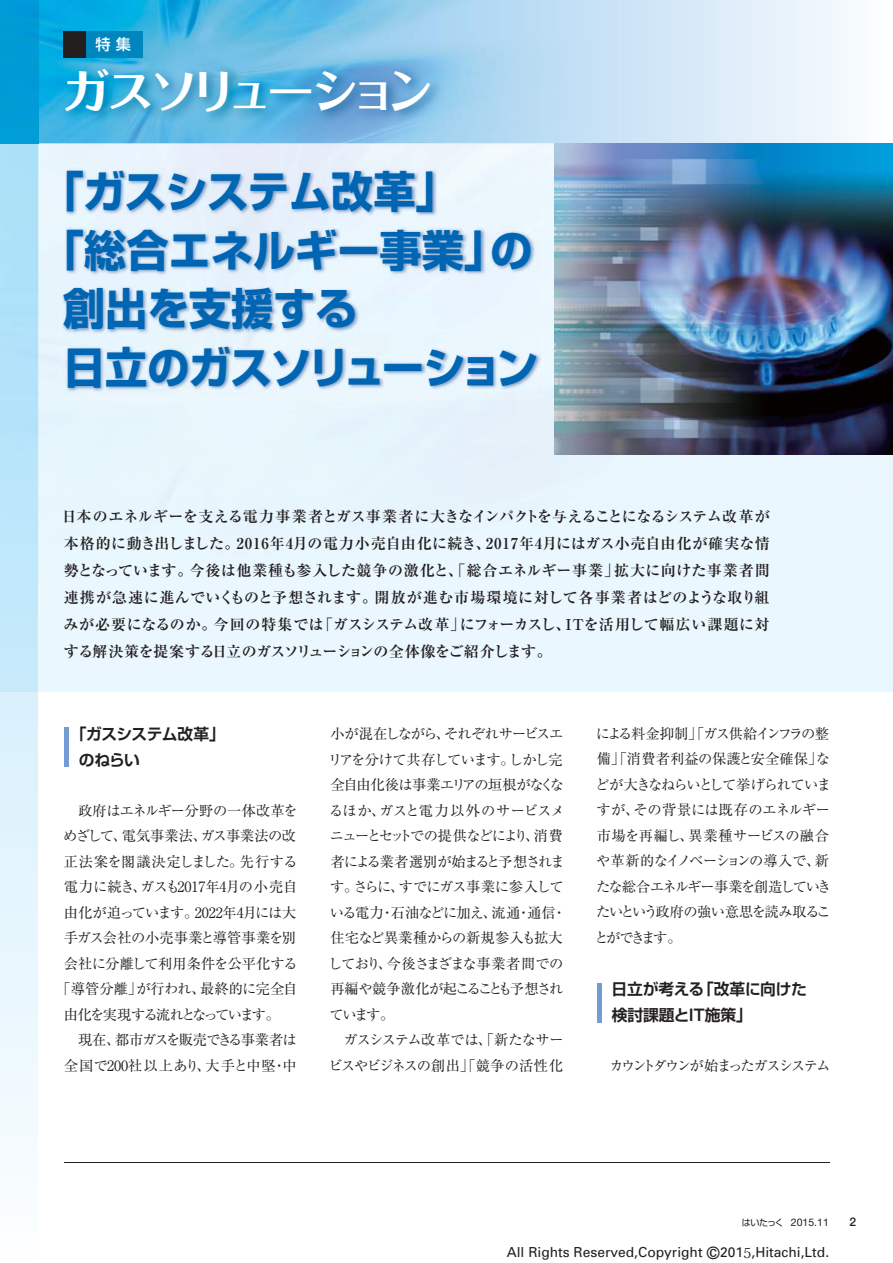
<style>
.page{position:relative;width:893px;height:1263px;background:#fff}
.page>*{position:absolute;margin:0;border:0;box-sizing:border-box;transform-origin:0 0}
.t1{font:46.5px "Folk Pro Bold 90 pv RKSJ H";letter-spacing:-.135em;color:#fff}
.t2{font:43.5px "Shin Go Pro Bold 90 pv RKSJ H";color:#0066b3}
.t3{font:43.5px "Shin Go Pro Bold 90 pv RKSJ H";letter-spacing:-.05em;color:#0066b3}
.t4{font:43.5px "Shin Go Pro Bold 90 pv RKSJ H";letter-spacing:-.025em;color:#0066b3}
.t5{font:15.75px/25.5px "Shin Go Pro De Bold 90 pv RKSJ H";letter-spacing:-.015em;color:#231f20}
.t6{font:15.75px/25.5px "Shin Go Pro De Bold 90 pv RKSJ H";letter-spacing:-.035em;color:#231f20}
.t7{font:15.15px "Shin Go Pro Medium 90 pv RKSJ H";color:#fff}
.t8{font:15px/27px "Ryumin Pro Bold 90 pv RKSJ H";letter-spacing:-.03em;color:#231f20;text-align:justify}
.t9{font:14.25px/25.5px "Ryumin Pro Regular 90 pv RKSJ H";letter-spacing:-.05em;color:#231f20}
.t10{font:14.25px "Ryumin Pro Regular 90 pv RKSJ H";letter-spacing:-.02em;color:#231f20}
.t11{font:14.25px "Ryumin Pro Regular 90 pv RKSJ H";letter-spacing:-.01em;color:#231f20}
.t12{font:14.25px "Ryumin Pro Regular 90 pv RKSJ H";letter-spacing:.01em;color:#231f20}
.t13{font:14.25px "Ryumin Pro Regular 90 pv RKSJ H";color:#231f20}
.t14{font:14.25px "Ryumin Pro Regular 90 pv RKSJ H";letter-spacing:-.14em;color:#231f20}
.t15{font:14.25px "Ryumin Pro Regular 90 pv RKSJ H";letter-spacing:.005em;color:#231f20}
.t16{font:14.25px "Ryumin Pro Regular 90 pv RKSJ H";letter-spacing:-.025em;color:#231f20}
.t17{font:14.25px "Ryumin Pro Regular 90 pv RKSJ H";letter-spacing:-.115em;color:#231f20}
.t18{font:14.25px "Ryumin Pro Regular 90 pv RKSJ H";letter-spacing:-.075em;color:#231f20}
.t19{font:14.25px "Ryumin Pro Regular 90 pv RKSJ H";letter-spacing:-.03em;color:#231f20}
.t20{font:13.8px "Univers";color:#231f20}
.t21{font:500 12px "Helvetica Neue LT Std";color:#231f20}
.t22{font:10.5px "Helvetica Neue LT Std";color:#231f20}
.s1{font-family:"Shin Go Pro Regular 90 pv RKSJ H";font-size:9px}
.s2{font-size:16.95px}
.s3{font-family:"Koz Min Pro Regular 90 pv RKSJ H"}
</style>
<div class="page">
<hr style="left:64px;top:1162px;width:765px;height:1px;background:#231f20">
<div style="left:619px;top:0;width:274px;height:144px;background:linear-gradient(to right,#cae3f6,#fdfeff)"></div>
<img style="left:38px;top:0;width:581px;height:144px">
<div style="left:38px;top:586px;width:855px;height:106px;background:#eaf7fe"></div>
<div style="left:533px;top:192px;width:360px;height:394px;background:#eaf7fe"></div>
<svg style="left:0;top:143px;width:52px;height:1002px"></svg>
<img style="left:0;top:0;width:38px;height:692px">
<img style="left:0;top:144px;width:38px;height:1px">
<div style="left:64px;top:31px;width:78px;height:26px;background:#0086bf"></div>
<div style="left:64px;top:31px;width:22px;height:26px;background:#231f1f"></div>
<img style="left:55px;top:59px;width:394px;height:76px">
<img style="left:60px;top:167px;width:483px;height:231px">
<img style="left:554px;top:144px;width:339px;height:310px">
<div style="left:64px;top:727px;width:5px;height:40px;background:#739dd2"></div>
<div style="left:597px;top:982px;width:5px;height:40px;background:#739dd2"></div>
<p class="t7" style="left:95px;top:39px;width:37px">特 集</p>
<h1 class="t1" style="left:62px;top:74px;width:372px">ガスソリューション</h1>
<h2 class="t4" style="left:42px;top:175px;width:417px">「ガスシステム改革」</h2>
<h2 class="t2" style="left:42px;top:234px;width:492px">「総合エネルギー事業」の</h2>
<h2 class="t2" style="left:63px;top:292px;width:296px">創出を支援する</h2>
<h2 class="t3" style="left:63px;top:351px;width:477px">日立のガスソリューション</h2>
<p class="t8" style="left:62px;top:505px;width:709px">日本のエネルギーを支える電力事業者とガス事業者に大きなインパクトを与えることになるシステム改革が本格的に動き出しました。2016年4月の電力小売自由化に続き、2017年4月にはガス小売自由化が確実な情勢となっています。今後は他業種も参入した競争の激化と、「総合エネルギー事業」拡大に向けた事業者間連携が急速に進んでいくものと予想されます。開放が進む市場環境に対して各事業者はどのような取り組みが必要になるのか。今回の特集では「ガスシステム改革」にフォーカスし、ITを活用して幅広い課題に対する解決策を提案する日立のガスソリューションの全体像をご紹介します。</p>
<p class="t6" style="left:79px;top:724px;width:148px;text-indent:-8px">「ガスシステム改革」のねらい</p>
<p class="t19" style="left:78px;top:805px;width:221px">政府はエネルギー分野の一体改革を</p>
<p class="t9" style="left:63px;top:825px;width:234px">めざして、電気事業法、ガス事業法の改</p>
<p class="t15" style="left:64px;top:856px;width:236px">正法案を閣議決定しました。先行する</p>
<p class="t11" style="left:64px;top:881px;width:235px">電力に続き、ガスも2017年4月の小売自</p>
<p class="t10" style="left:64px;top:907px;width:234px">由化が迫っています。2022年4月には大</p>
<p class="t16" style="left:64px;top:932px;width:234px">手ガス会社の小売事業と導管事業を別</p>
<p class="t10" style="left:64px;top:958px;width:236px">会社に分離して利用条件を公平化する</p>
<p class="t13" style="left:57px;top:983px;width:242px">「導管分離」が行われ、最終的に完全自</p>
<p class="t17" style="left:64px;top:1009px;width:218px">由化を実現する流れとなっています。</p>
<p class="t18" style="left:78px;top:1034px;width:220px">現在、都市ガスを販売できる事業者は</p>
<p class="t12" style="left:64px;top:1060px;width:234px">全国で200社以上あり、大手と中堅・中</p>
<p class="t9" style="left:328px;top:723px;width:240px">小が混在しながら、それぞれサービスエリアを分けて共存しています。しかし完全自由化後は事業エリアの垣根がなくなるほか、ガスと電力以外のサービスメニューとセットでの提供などにより、消費者による業者選別が始まると予想されます。さらに、すでにガス事業に参入している電力・石油などに加え、流通・通信・住宅など異業種からの新規参入も拡大しており、今後さまざまな事業者間での再編や競争激化が起こることも予想されています。</p>
<p class="t9" style="left:329px;top:1029px;width:237px;text-align:right">ガスシステム改革では、「新たなサービスやビジネスの創出」「競争の活性化</p>
<p class="t9" style="left:594px;top:723px;width:238px">による料金抑制」「ガス供給インフラの整備」「消費者利益の保護と安全確保」などが大きなねらいとして挙げられていますが、その背景には既存のエネルギー市場を再編し、異業種サービスの融合や革新的なイノベーションの導入で、新たな総合エネルギー事業を創造していきたいという政府の強い意思を読み取ることができます。</p>
<p class="t5" style="left:611px;top:979px;width:197px">日立が考える「改革に向けた検討課題とIT施策」</p>
<p class="t14" style="left:609px;top:1060px;width:223px">カウントダウンが始まったガスシステム</p>
<p class="t22" style="left:742px;top:1217px;width:89px"><span class="s1">はいたっく</span> 2015.11</p>
<p class="t21" style="left:850px;top:1218px;width:8px">2</p>
<p class="t20" style="left:507px;top:1247px;width:324px">All Rights Reserved,Copyright <span class="s2">©</span>201<span class="s3">5</span>,Hitachi,Ltd.</p>
</div>
